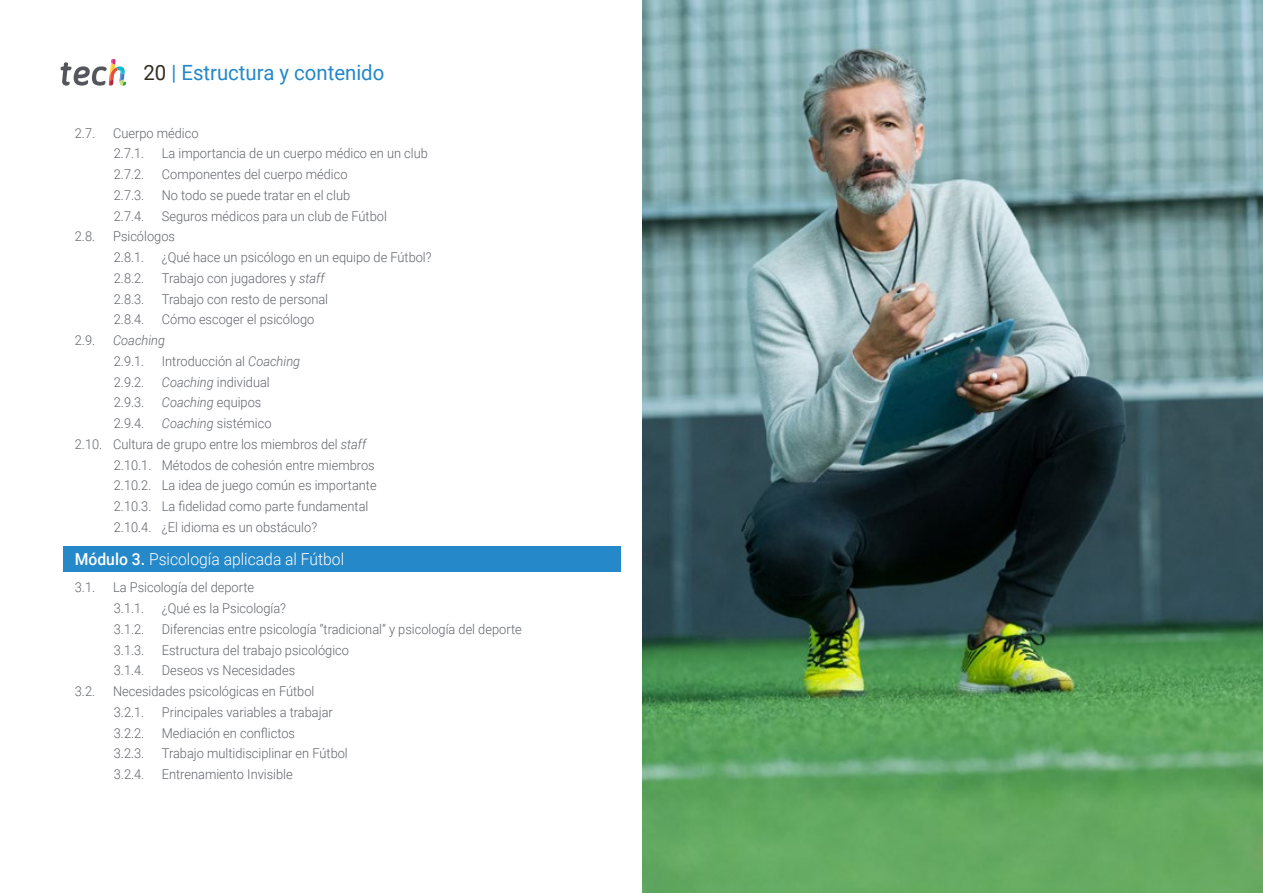
<style>
.page{position:relative;width:1263px;height:893px;background:#fff}
.page>*{position:absolute;margin:0;border:0;box-sizing:border-box;transform-origin:0 0}
.t1{font:21px "Roboto";color:#2488c9}
.t2{font:300 16.5px "Roboto";color:#fff;scale:.95 1}
.t3{font:300 13.5px/20.7px "Roboto";color:#61646a;scale:.95 1}
.t4{font:italic 300 13.5px "Roboto";color:#61646a;scale:.95 1}
.s1{color:#312e20}
.s2{font-style:italic}
.s3{font-style:normal}
.s4{font-weight:500}
</style>
<div class="page">
<img style="left:642px;top:0;width:621px;height:893px">
<svg style="left:61px;top:59px;width:65px;height:27px"></svg>
<div style="left:64px;top:546px;width:557px;height:25px;background:#2488c9"></div>
<h1 class="t1" style="left:144px;top:57px;width:242px"><span class="s1">20</span> | Estructura y contenido</h1>
<p class="t3" style="left:75px;top:122px;width:23px">2.7.</p>
<p class="t3" style="left:113px;top:122px;width:91px">Cuerpo médico<br>2.7.1.</p>
<p class="t3" style="left:162px;top:143px;width:282px">La importancia de un cuerpo médico en un club</p>
<p class="t3" style="left:114px;top:164px;width:34px">2.7.2.</p>
<p class="t3" style="left:162px;top:164px;width:197px">Componentes del cuerpo médico</p>
<p class="t3" style="left:114px;top:184px;width:34px">2.7.3.</p>
<p class="t3" style="left:162px;top:184px;width:200px">No todo se puede tratar en el club</p>
<p class="t3" style="left:114px;top:205px;width:34px">2.7.4.</p>
<p class="t3" style="left:162px;top:205px;width:238px">Seguros médicos para un club de Fútbol</p>
<p class="t3" style="left:75px;top:226px;width:23px">2.8.</p>
<p class="t3" style="left:113px;top:226px;width:67px">Psicólogos<br>2.8.1.</p>
<p class="t3" style="left:162px;top:247px;width:285px">¿Qué hace un psicólogo en un equipo de Fútbol?</p>
<p class="t3" style="left:114px;top:267px;width:34px">2.8.2.</p>
<p class="t3" style="left:162px;top:267px;width:173px">Trabajo con jugadores y <span class="s2">staff</span></p>
<p class="t3" style="left:114px;top:288px;width:34px">2.8.3.</p>
<p class="t3" style="left:162px;top:288px;width:177px">Trabajo con resto de personal</p>
<p class="t3" style="left:114px;top:309px;width:34px">2.8.4.</p>
<p class="t3" style="left:162px;top:309px;width:162px">Cómo escoger el psicólogo</p>
<p class="t3" style="left:75px;top:330px;width:23px">2.9.</p>
<p class="t4" style="left:113px;top:331px;width:56px">Coaching</p>
<p class="t3" style="left:114px;top:350px;width:34px">2.9.1.</p>
<p class="t3" style="left:162px;top:350px;width:147px">Introducción al <span class="s2">Coaching</span></p>
<p class="t3" style="left:114px;top:371px;width:34px">2.9.2.</p>
<p class="t3" style="left:162px;top:371px;width:115px"><span class="s2">Coaching</span> individual</p>
<p class="t3" style="left:114px;top:392px;width:34px">2.9.3.</p>
<p class="t4" style="left:162px;top:393px;width:106px">Coaching <span class="s3">equipos</span></p>
<p class="t3" style="left:114px;top:413px;width:34px">2.9.4.</p>
<p class="t3" style="left:162px;top:413px;width:117px"><span class="s2">Coaching</span> sistémico</p>
<p class="t3" style="left:75px;top:433px;width:308px">2.10. Cultura de grupo entre los miembros del <span class="s2">staff</span></p>
<p class="t3" style="left:114px;top:454px;width:276px">2.10.1. Métodos de cohesión entre miembros</p>
<p class="t3" style="left:114px;top:475px;width:278px">2.10.2. La idea de juego común es importante</p>
<p class="t3" style="left:114px;top:496px;width:269px">2.10.3. La fidelidad como parte fundamental</p>
<p class="t3" style="left:114px;top:516px;width:216px">2.10.4. ¿El idioma es un obstáculo?</p>
<p class="t2" style="left:75px;top:548px;width:285px"><span class="s4">Módulo 3.</span> Psicología aplicada al Fútbol</p>
<p class="t3" style="left:75px;top:577px;width:23px">3.1.</p>
<p class="t3" style="left:113px;top:577px;width:150px">La Psicología del deporte<br>3.1.1.</p>
<p class="t3" style="left:162px;top:597px;width:132px">¿Qué es la Psicología?</p>
<p class="t3" style="left:114px;top:618px;width:34px">3.1.2.</p>
<p class="t3" style="left:162px;top:618px;width:380px">Diferencias entre psicología “tradicional” y psicología del deporte</p>
<p class="t3" style="left:114px;top:639px;width:34px">3.1.3.</p>
<p class="t3" style="left:162px;top:639px;width:199px">Estructura del trabajo psicológico</p>
<p class="t3" style="left:114px;top:660px;width:34px">3.1.4.</p>
<p class="t3" style="left:162px;top:660px;width:142px">Deseos vs Necesidades</p>
<p class="t3" style="left:75px;top:680px;width:23px">3.2.</p>
<p class="t3" style="left:113px;top:680px;width:213px">Necesidades psicológicas en Fútbol<br>3.2.1.</p>
<p class="t3" style="left:162px;top:701px;width:182px">Principales variables a trabajar</p>
<p class="t3" style="left:114px;top:722px;width:34px">3.2.2.</p>
<p class="t3" style="left:162px;top:722px;width:142px">Mediación en conflictos</p>
<p class="t3" style="left:114px;top:743px;width:34px">3.2.3.</p>
<p class="t3" style="left:162px;top:743px;width:197px">Trabajo multidisciplinar en Fútbol</p>
<p class="t3" style="left:114px;top:763px;width:34px">3.2.4.</p>
<p class="t3" style="left:162px;top:763px;width:139px">Entrenamiento Invisible</p>
</div>
